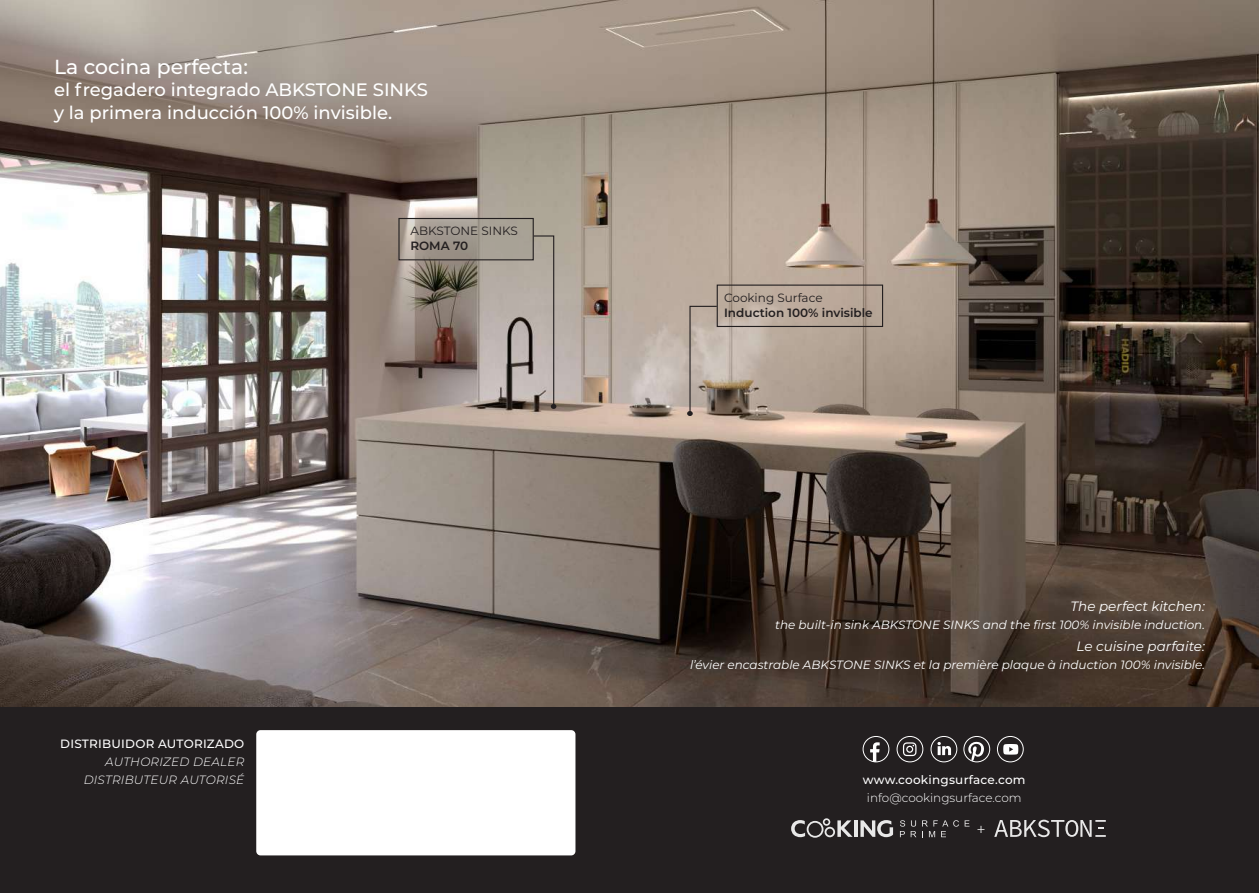
<style>
.page{position:relative;width:1259px;height:893px;background:#231f20}
.page>*{position:absolute;margin:0;border:0;box-sizing:border-box;transform-origin:0 0}
.t1{font:500 20.4px "Montserrat";color:#fff}
.t2{font:500 18px/22.5px "Montserrat";color:#fff}
.t3{font:italic 13.5px "Montserrat";color:#fff}
.t4{font:13.5px "Myriad Pro";color:#fff}
.t5{font:italic 12px "Montserrat";color:#fff}
.t6{font:500 12px "Montserrat";letter-spacing:.02em;color:#fff}
.t7{font:italic 300 12px/18px "Montserrat";letter-spacing:.02em;color:#fff;text-align:right}
.t8{font:600 12px "Montserrat";color:#231f20}
.t9{font:12px "Montserrat";color:#231f20}
.t10{font:300 12px "Montserrat";color:#fff}
</style>
<div class="page">
<img style="left:0;top:0;width:1259px;height:707px">
<svg style="left:400px;top:220px;width:132px;height:38px;background:#a79f94"></svg>
<div style="left:398px;top:218px;width:136px;height:42px;border:1px solid #231f20"></div>
<svg style="left:862px;top:736px;width:162px;height:27px"></svg>
<div style="left:256px;top:730px;width:319px;height:125px;background:#fff;border-radius:4px"></div>
<svg style="left:687px;top:305px;width:31px;height:111px;background:#b2a59b"></svg>
<svg style="left:532px;top:235px;width:24px;height:174px;background:#aca39c"></svg>
<div style="left:716px;top:285px;width:167px;height:42px;border:1px solid #231f20"></div>
<svg style="left:900px;top:820px;width:16px;height:17px"></svg>
<svg style="left:922px;top:820px;width:47px;height:17px"></svg>
<hr style="left:854px;top:820px;width:3px;height:17px;background:#fff">
<svg style="left:860px;top:820px;width:33px;height:17px"></svg>
<svg style="left:791px;top:818px;width:61px;height:20px"></svg>
<svg style="left:994px;top:820px;width:111px;height:17px"></svg>
<h1 class="t1" style="left:54px;top:52px;width:196px">La cocina perfecta:</h1>
<h2 class="t2" style="left:54px;top:78px;width:375px">el fregadero integrado ABKSTONE SINKS y la primera inducción 100% invisible.</h2>
<p class="t9" style="left:410px;top:223px;width:109px">ABKSTONE SINKS</p>
<p class="t8" style="left:410px;top:237px;width:59px">ROMA 70</p>
<p class="t6" style="left:60px;top:735px;width:186px">DISTRIBUIDOR AUTORIZADO</p>
<p class="t7" style="left:84px;top:753px;width:162px">AUTHORIZED DEALER<br>DISTRIBUTEUR AUTORISÉ</p>
<p class="t9" style="left:724px;top:289px;width:100px">Cooking Surface</p>
<p class="t8" style="left:724px;top:304px;width:150px">Induction 100% invisible</p>
<p class="t3" style="left:1070px;top:598px;width:136px">The perfect kitchen:</p>
<p class="t5" style="left:775px;top:617px;width:431px">the built-in sink ABKSTONE SINKS and the first 100% invisible induction.</p>
<p class="t3" style="left:1076px;top:637px;width:130px">Le cuisine parfaite:</p>
<p class="t5" style="left:690px;top:657px;width:516px">l’évier encastrable ABKSTONE SINKS et la première plaque à induction 100% invisible.</p>
<p class="t6" style="left:863px;top:771px;width:164px">www.cookingsurface.com</p>
<p class="t10" style="left:867px;top:789px;width:156px">info@cookingsurface.com</p>
<p class="t4" style="left:977px;top:820px;width:10px">+</p>
</div>
